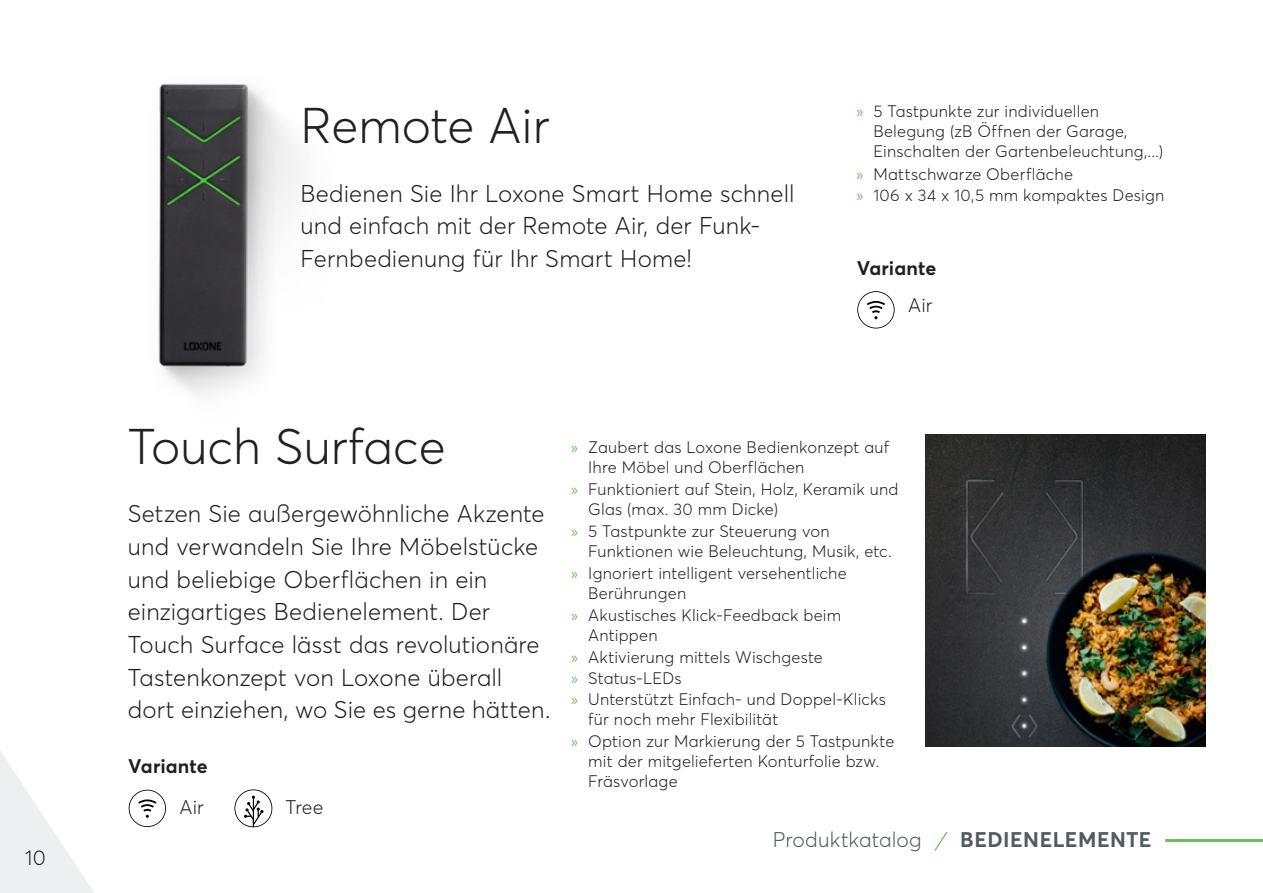
<style>
.page{position:relative;width:1263px;height:893px;background:#fff}
.page>*{position:absolute;margin:0;border:0;box-sizing:border-box;transform-origin:0 0}
.t1{font:300 49.5px "Averta";color:#231f20}
.t2{font:300 24px/32.7px "Averta";letter-spacing:.01em;color:#231f20}
.t3{font:300 21px "Averta";letter-spacing:.005em;color:#525a62}
.t4{font:700 21px "Averta";letter-spacing:.02em;color:#525a62}
.t5{font:300 21px "Averta";color:#231f20}
.t6{font:700 19.5px "Averta";letter-spacing:.005em;color:#231f20}
.t7{font:300 19.5px "Averta";color:#231f20}
.t8{font:300 16.5px/19.8px "Averta";letter-spacing:.015em;color:#231f20}
.s1{font-family:"Myriad Pro";font-weight:400;color:#6dbf5d}
</style>
<div class="page">
<svg style="left:0;top:751px;width:94px;height:142px"></svg>
<svg style="left:934px;top:832px;width:14px;height:19px"></svg>
<hr style="left:1165px;top:839px;width:98px;height:3px;background:#6dbf5d">
<img style="left:158px;top:83px;width:143px;height:311px">
<img style="left:926px;top:435px;width:280px;height:312px">
<svg style="left:129px;top:790px;width:37px;height:37px"></svg>
<svg style="left:234px;top:789px;width:38px;height:38px"></svg>
<svg style="left:857px;top:291px;width:37px;height:37px"></svg>
<p class="t5" style="left:25px;top:845px;width:22px">10</p>
<h1 class="t1" style="left:300px;top:95px;width:251px">Remote Air</h1>
<h2 class="t2" style="left:300px;top:177px;width:496px">Bedienen Sie Ihr Loxone Smart Home schnell und einfach mit der Remote Air, der Funk-<br>Fernbedienung für Ihr Smart Home!</h2>
<p class="t8" style="left:873px;top:101px;width:291px;text-indent:-17px"><span class="s1">»</span> 5 Tastpunkte zur individuellen<br>Belegung (zB Öffnen der Garage,<br>Einschalten der Gartenbeleuchtung,...)</p>
<p class="t8" style="left:856px;top:164px;width:309px;line-height:21px"><span class="s1">»</span> Mattschwarze Oberfläche<br><span class="s1">»</span> 106 x 34 x 10,5 mm kompaktes Design</p>
<p class="t6" style="left:857px;top:255px;width:81px">Variante</p>
<p class="t7" style="left:908px;top:293px;width:26px">Air</p>
<h1 class="t1" style="left:128px;top:416px;width:319px">Touch Surface</h1>
<p class="t2" style="left:128px;top:497px;width:424px">Setzen Sie außergewöhnliche Akzente und verwandeln Sie Ihre Möbelstücke und beliebige Oberflächen in ein einzigartiges Bedienelement. Der Touch Surface lässt das revolutionäre Tastenkonzept von Loxone überall dort einziehen, wo Sie es gerne hätten.</p>
<p class="t6" style="left:128px;top:754px;width:81px">Variante</p>
<p class="t7" style="left:180px;top:795px;width:26px">Air</p>
<p class="t7" style="left:286px;top:795px;width:39px">Tree</p>
<p class="t8" style="left:588px;top:437px;width:302px;text-indent:-17px"><span class="s1">»</span> Zaubert das Loxone Bedienkonzept auf<br>Ihre Möbel und Oberflächen</p>
<p class="t8" style="left:588px;top:479px;width:312px;text-indent:-17px"><span class="s1">»</span> Funktioniert auf Stein, Holz, Keramik und<br>Glas (max. 30 mm Dicke)</p>
<p class="t8" style="left:588px;top:521px;width:305px;text-indent:-17px"><span class="s1">»</span> 5 Tastpunkte zur Steuerung von<br>Funktionen wie Beleuchtung, Musik, etc.</p>
<p class="t8" style="left:588px;top:563px;width:260px;text-indent:-17px"><span class="s1">»</span> Ignoriert intelligent versehentliche<br>Berührungen</p>
<p class="t8" style="left:588px;top:605px;width:254px;text-indent:-17px"><span class="s1">»</span> Akustisches Klick-Feedback beim<br>Antippen</p>
<p class="t8" style="left:571px;top:647px;width:253px"><span class="s1">»</span> Aktivierung mittels Wischgeste</p>
<p class="t8" style="left:571px;top:668px;width:112px"><span class="s1">»</span> Status-LEDs</p>
<p class="t8" style="left:571px;top:689px;width:316px"><span class="s1">»</span> Unterstützt Einfach- und Doppel-Klicks</p>
<p class="t8" style="left:588px;top:709px;width:192px">für noch mehr Flexibilität</p>
<p class="t8" style="left:588px;top:731px;width:308px;text-indent:-17px"><span class="s1">»</span> Option zur Markierung der 5 Tastpunkte mit der mitgelieferten Konturfolie bzw.<br>Fräsvorlage</p>
<p class="t3" style="left:773px;top:827px;width:150px">Produktkatalog</p>
<p class="t4" style="left:960px;top:827px;width:193px">BEDIENELEMENTE</p>
</div>
